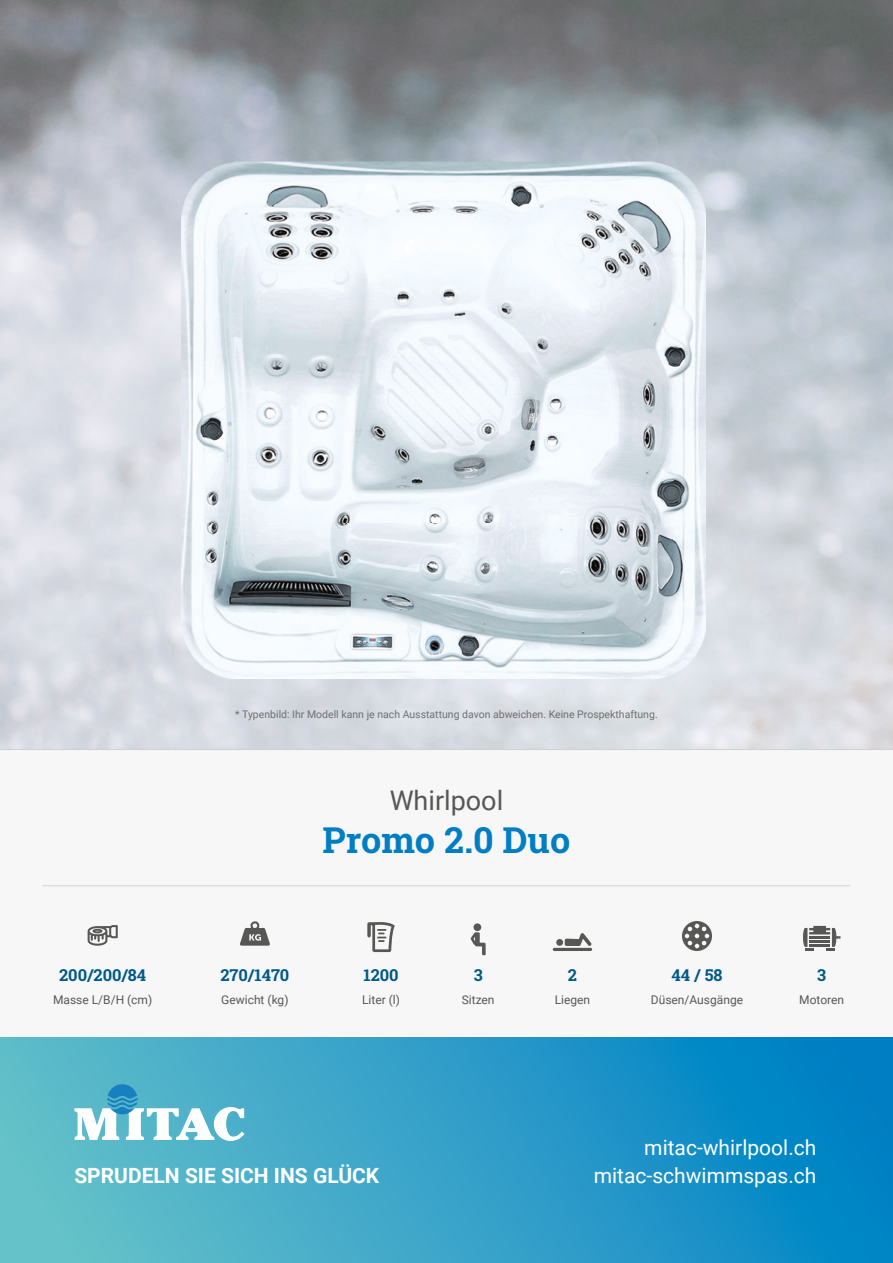
<style>
.page{position:relative;width:893px;height:1263px;background:#fff}
.page>*{position:absolute;margin:0;border:0;box-sizing:border-box;transform-origin:0 0}
.t1{font:700 36px "Roboto Slab";color:#007ec3}
.t2{font:27px "Roboto";color:#575756}
.t3{font:21px/28.5px "Roboto";color:#fff;text-align:right}
.t4{font:700 21px "Roboto";color:#fff}
.t5{font:700 16.5px "Roboto Slab";color:#005988}
.t6{font:12px "Roboto";color:#575756}
.t7{font:10.5px "Roboto";color:#706f6f}
</style>
<div class="page">
<div style="left:0;top:1036px;width:893px;height:227px;background:linear-gradient(to right,#6ac2ca,#007fc6)"></div>
<svg style="left:74px;top:1084px;width:170px;height:57px"></svg>
<img style="left:0;top:0;width:893px;height:749px">
<div style="left:0;top:749px;width:893px;height:287px;background:#f7f7f7"></div>
<svg style="left:88px;top:925px;width:30px;height:21px"></svg>
<svg style="left:565px;top:933px;width:27px;height:13px"></svg>
<div style="left:556px;top:939px;width:7px;height:7px;background:#575756;border-radius:50%"></div>
<hr style="left:553px;top:948px;width:39px;height:3px;background:#575756;border-radius:2px">
<svg style="left:367px;top:922px;width:28px;height:30px"></svg>
<svg style="left:803px;top:926px;width:37px;height:25px"></svg>
<svg style="left:240px;top:921px;width:30px;height:25px"></svg>
<svg style="left:682px;top:921px;width:30px;height:30px"></svg>
<svg style="left:471px;top:932px;width:15px;height:23px"></svg>
<div style="left:473px;top:923px;width:8px;height:8px;background:#575756;border-radius:50%"></div>
<img style="left:182px;top:162px;width:524px;height:516px">
<hr style="left:0;top:749px;width:893px;height:1px;background:#d0d0d0">
<hr style="left:43px;top:885px;width:807px;height:1px;background:#d0d0d0">
<p class="t7" style="left:235px;top:707px;width:424px">* Typenbild: Ihr Modell kann je nach Ausstattung davon abweichen. Keine Prospekthaftung.</p>
<h3 class="t5" style="left:59px;top:964px;width:89px">200/200/84</h3>
<p class="t6" style="left:53px;top:991px;width:101px">Masse L/B/H (cm)</p>
<h2 class="t2" style="left:390px;top:781px;width:115px">Whirlpool</h2>
<h1 class="t1" style="left:323px;top:815px;width:249px">Promo 2.0 Duo</h1>
<h3 class="t5" style="left:220px;top:964px;width:70px">270/1470</h3>
<p class="t6" style="left:221px;top:991px;width:69px">Gewicht (kg)</p>
<h3 class="t5" style="left:363px;top:964px;width:37px">1200</h3>
<p class="t6" style="left:362px;top:991px;width:39px">Liter (l)</p>
<h3 class="t5" style="left:474px;top:964px;width:10px">3</h3>
<p class="t6" style="left:462px;top:991px;width:34px">Sitzen</p>
<h3 class="t5" style="left:568px;top:964px;width:11px">2</h3>
<p class="t6" style="left:555px;top:991px;width:37px">Liegen</p>
<h3 class="t5" style="left:671px;top:964px;width:52px">44 / 58</h3>
<p class="t6" style="left:651px;top:991px;width:94px">Düsen/Ausgänge</p>
<h3 class="t5" style="left:817px;top:964px;width:10px">3</h3>
<p class="t6" style="left:799px;top:991px;width:46px">Motoren</p>
<h3 class="t4" style="left:74px;top:1161px;width:306px">SPRUDELN SIE SICH INS GLÜCK</h3>
<h3 class="t3" style="left:594px;top:1132px;width:224px">mitac-whirlpool.ch mitac-schwimmspas.ch</h3>
</div>
